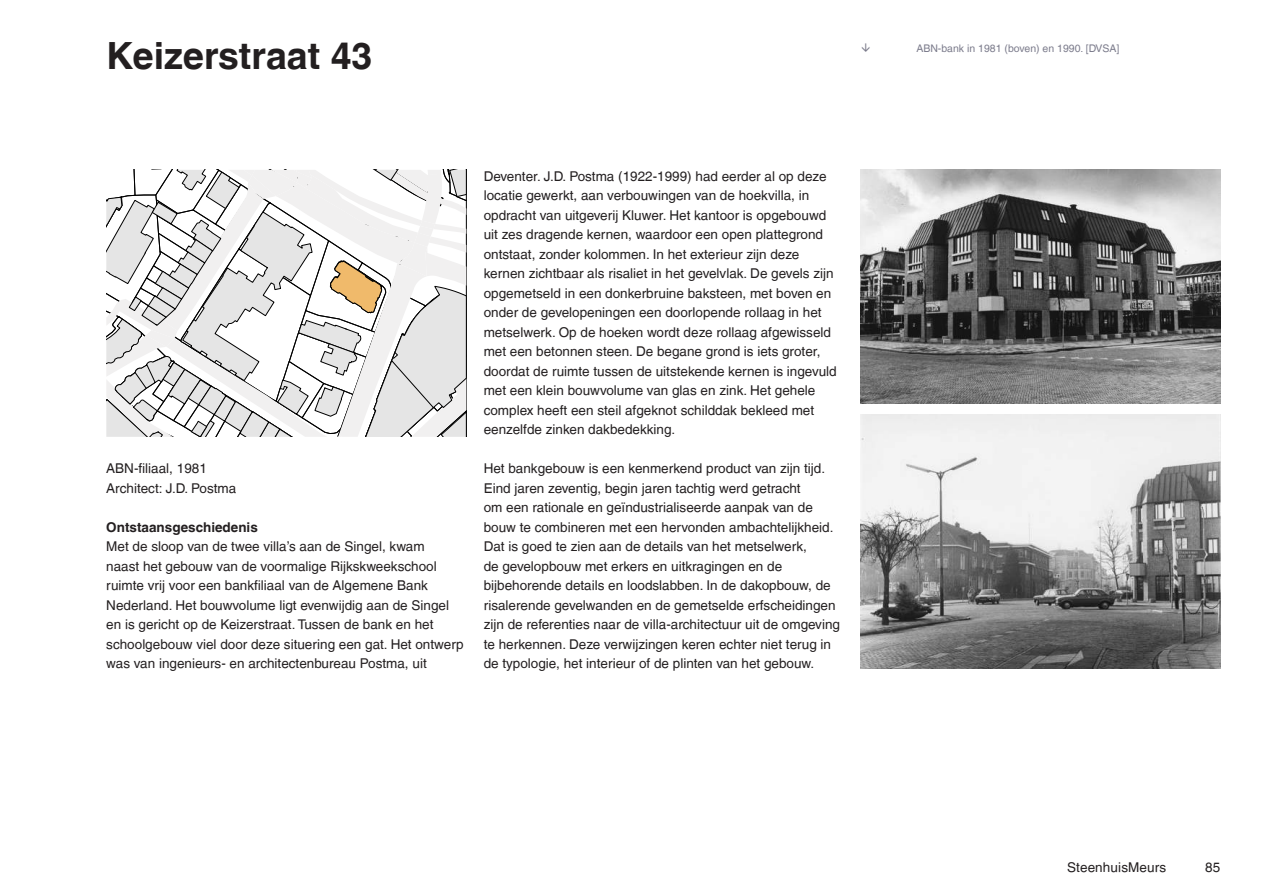
<style>
.page{position:relative;width:1263px;height:893px;background:#fff}
.page>*{position:absolute;margin:0;border:0;box-sizing:border-box;transform-origin:0 0}
.Kop{font:700 37.5px "Helvetica LT";color:#231f20}
.Platte_tekst{font:13.5px/19.5px "Helvetica LT";color:#231f20}
.Tussenkop{font:700 13.5px "Helvetica LT";color:#231f20}
.Onderschrift{font:10.5px "Helvetica LT";color:#7c7c8c}
</style>
<div class="page">
<svg style="left:106px;top:170px;width:360px;height:267px"></svg>
<img style="left:860px;top:170px;width:360px;height:234px">
<img style="left:860px;top:415px;width:360px;height:253px">
<p class="Kop" style="left:106px;top:33px;width:268px">Keizerstraat 43</p>
<p class="Platte_tekst" style="left:106px;top:459px;width:102px">ABN-filiaal, 1981</p>
<p class="Platte_tekst" style="left:106px;top:478px;width:132px">Architect: J.D. Postma</p>
<p class="Tussenkop" style="left:106px;top:519px;width:153px">Ontstaansgeschiedenis</p>
<p class="Platte_tekst" style="left:106px;top:537px;width:359px">Met de sloop van de twee villa’s aan de Singel, kwam<br>naast het gebouw van de voormalige Rijkskweekschool ruimte vrij voor een bankfiliaal van de Algemene Bank Nederland. Het bouwvolume ligt evenwijdig aan de Singel en is gericht op de Keizerstraat. Tussen de bank en het schoolgebouw viel door deze situering een gat. Het ontwerp was van ingenieurs- en architectenbureau Postma, uit</p>
<p class="Platte_tekst" style="left:484px;top:166px;width:355px">Deventer. J.D. Postma (1922-1999) had eerder al op deze locatie gewerkt, aan verbouwingen van de hoekvilla, in opdracht van uitgeverij Kluwer. Het kantoor is opgebouwd uit zes dragende kernen, waardoor een open plattegrond ontstaat, zonder kolommen. In het exterieur zijn deze kernen zichtbaar als risaliet in het gevelvlak. De gevels zijn opgemetseld in een donkerbruine baksteen, met boven en onder de gevelopeningen een doorlopende rollaag in het metselwerk. Op de hoeken wordt deze rollaag afgewisseld met een betonnen steen. De begane grond is iets groter, doordat de ruimte tussen de uitstekende kernen is ingevuld met een klein bouwvolume van glas en zink. Het gehele complex heeft een steil afgeknot schilddak bekleed met eenzelfde zinken dakbedekking.</p>
<p class="Platte_tekst" style="left:484px;top:459px;width:358px">Het bankgebouw is een kenmerkend product van zijn tijd.<br>Eind jaren zeventig, begin jaren tachtig werd getracht<br>om een rationale en geïndustrialiseerde aanpak van de bouw te combineren met een hervonden ambachtelijkheid.<br>Dat is goed te zien aan de details van het metselwerk,<br>de gevelopbouw met erkers en uitkragingen en de bijbehorende details en loodslabben. In de dakopbouw, de risalerende gevelwanden en de gemetselde erfscheidingen zijn de referenties naar de villa-architectuur uit de omgeving te herkennen. Deze verwijzingen keren echter niet terug in de typologie, het interieur of de plinten van het gebouw.</p>
<p class="Onderschrift" style="left:916px;top:42px;width:205px">ABN-bank in 1981 (boven) en 1990. [DVSA]</p>
<p class="Platte_tekst" style="left:1067px;top:857px;width:101px">SteenhuisMeurs</p>
<p class="Platte_tekst" style="left:1205px;top:857px;width:17px">85</p>
</div>
